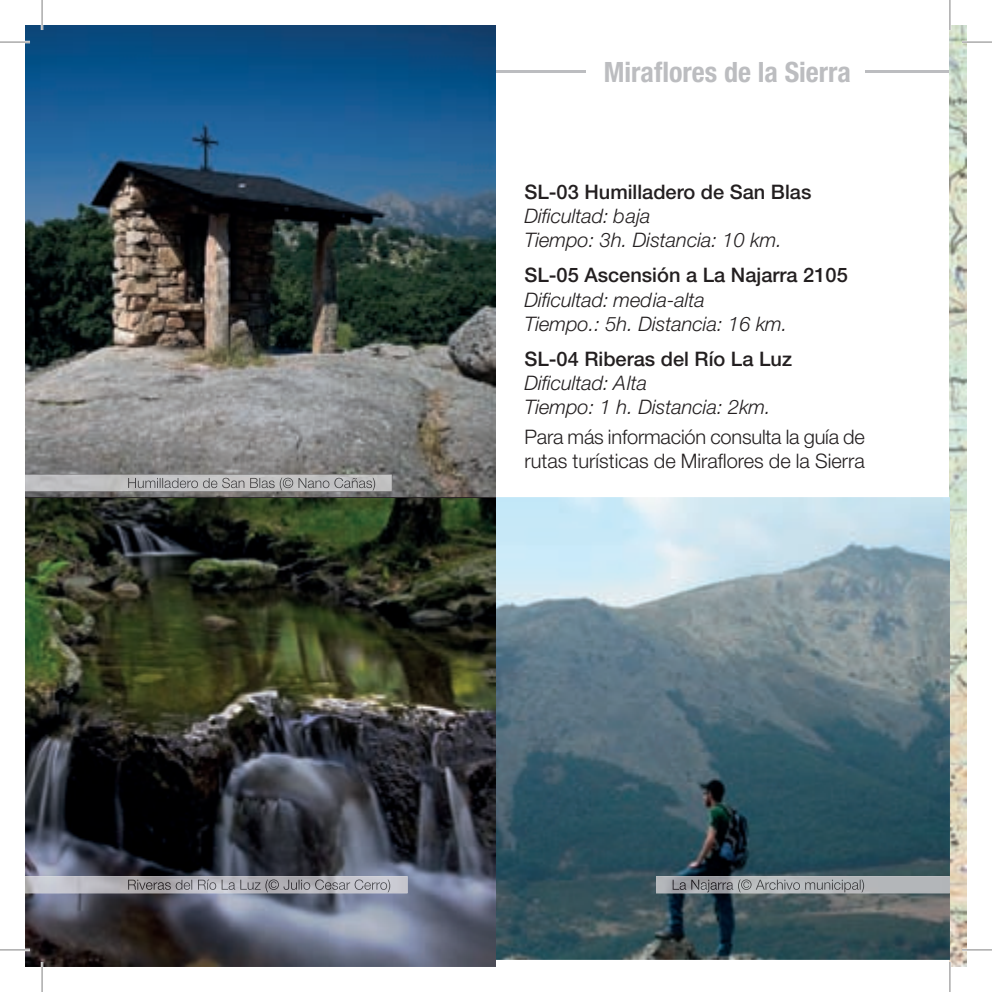
<style>
.page{position:relative;width:992px;height:992px;background:#fff}
.page>*{position:absolute;margin:0;border:0;box-sizing:border-box;transform-origin:0 0}
.t1{font:700 condensed 28px "Helvetica Neue LT Std";color:#bcbdc0}
.t2{font:italic 300 20px/24px "Helvetica Neue LT Std";color:#231f20}
.t3{font:500 20px "Helvetica Neue LT Std";color:#231f20}
.t4{font:300 20px/24px "Helvetica Neue LT Std";letter-spacing:-.01em;color:#231f20}
</style>
<div class="page">
<hr style="left:25px;top:70px;width:924px;height:2px;background:#bcbdc0">
<div style="left:586px;top:62px;width:278px;height:48px;background:#fff"></div>
<img style="left:949px;top:25px;width:17px;height:941px">
<img style="left:496px;top:497px;width:453px;height:462px">
<img style="left:25px;top:497px;width:471px;height:469px">
<img style="left:25px;top:25px;width:471px;height:472px">
<img style="left:25px;top:474px;width:367px;height:17px">
<img style="left:128px;top:477px;width:247px;height:13px">
<img style="left:25px;top:875px;width:382px;height:17px">
<img style="left:128px;top:879px;width:262px;height:13px">
<img style="left:655px;top:875px;width:294px;height:17px">
<img style="left:672px;top:879px;width:191px;height:13px">
<hr style="left:41px;top:0;width:2px;height:30px;background:#fff">
<hr style="left:961px;top:41px;width:30px;height:2px;background:#fff">
<hr style="left:0;top:41px;width:30px;height:2px;background:#fff">
<hr style="left:961px;top:948px;width:30px;height:2px;background:#fff">
<hr style="left:0;top:948px;width:30px;height:2px;background:#fff">
<hr style="left:41px;top:961px;width:2px;height:30px;background:#fff">
<hr style="left:949px;top:0;width:1px;height:30px;background:#000">
<hr style="left:42px;top:0;width:1px;height:30px;background:#000">
<hr style="left:961px;top:42px;width:30px;height:1px;background:#000">
<hr style="left:0;top:42px;width:30px;height:1px;background:#000">
<hr style="left:961px;top:949px;width:30px;height:1px;background:#000">
<hr style="left:0;top:949px;width:30px;height:1px;background:#000">
<hr style="left:949px;top:961px;width:1px;height:30px;background:#000">
<hr style="left:42px;top:961px;width:1px;height:30px;background:#000">
<h1 class="t1" style="left:603px;top:55px;width:249px">Miraflores de la Sierra</h1>
<p class="t3" style="left:524px;top:180px;width:288px">SL-03 Humilladero de San Blas</p>
<p class="t2" style="left:524px;top:204px;width:259px">Dificultad: baja<br>Tiempo: 3h. Distancia: 10 km.</p>
<p class="t3" style="left:524px;top:263px;width:325px">SL-05 Ascensión a La Najarra 2105</p>
<p class="t2" style="left:524px;top:287px;width:264px">Dificultad: media-alta<br>Tiempo.: 5h. Distancia: 16 km.</p>
<p class="t3" style="left:524px;top:347px;width:269px">SL-04 Riberas del Río La Luz</p>
<p class="t2" style="left:524px;top:370px;width:248px">Dificultad: Alta<br>Tiempo: 1 h. Distancia: 2km.</p>
<p class="t4" style="left:524px;top:424px;width:342px">Para más información consulta la guía de rutas turísticas de Miraflores de la Sierra</p>
</div>
